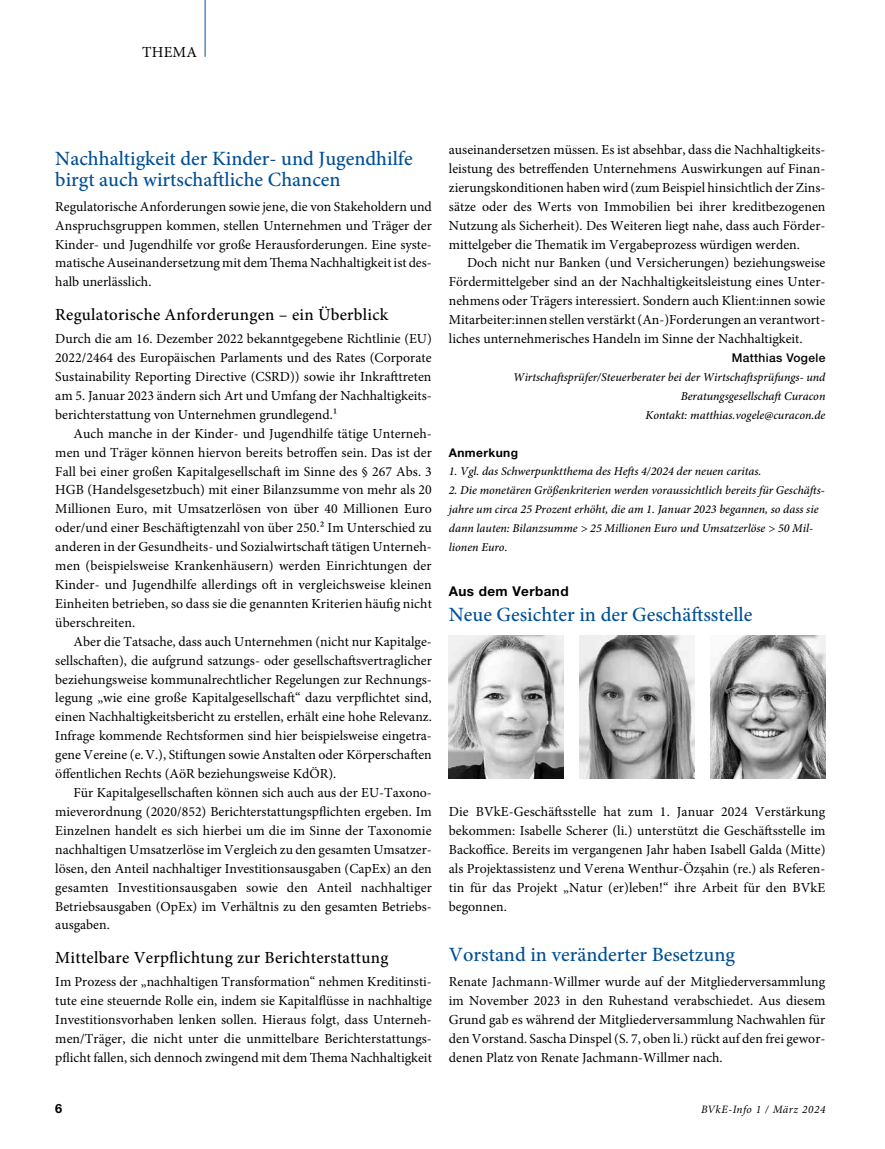
<style>
.page{position:relative;width:885px;height:1149px;background:#fff}
.page>*{position:absolute;margin:0;border:0;box-sizing:border-box;transform-origin:0 0}
.t1{font:500 20.25px/21.1px "Minion Pro";color:#004f95}
.t2{font:500 16.95px "Minion Pro";letter-spacing:.015em;color:#000}
.t3{font:15.3px "Minion Pro";letter-spacing:.01em;color:#000}
.t4{font:13.8px/18.9px "Minion Pro";color:#000;text-align:justify}
.t5{font:700 13.5px "Helvetica Neue LT Std";letter-spacing:.03em;color:#000}
.t6{font:700 12.75px "Helvetica Neue LT Std";color:#000}
.t7{font:italic 500 12px/18.9px "Minion Pro";color:#000;text-align:right}
.t8{font:500 12px "Helvetica Neue LT Std";letter-spacing:.03em;color:#000}
.t9{font:700 12px "Helvetica Neue LT Std";letter-spacing:.03em;color:#000}
.t10{font:italic 11.25px "Minion Pro";letter-spacing:.04em;color:#000}
</style>
<div class="page">
<hr style="left:205px;top:0;width:1px;height:57px;background:#004f95">
<img style="left:449px;top:635px;width:114px;height:142px">
<img style="left:710px;top:635px;width:115px;height:142px">
<img style="left:579px;top:635px;width:115px;height:142px">
<p class="t3" style="left:142px;top:42px;width:56px">THEMA</p>
<h1 class="t1" style="left:55px;top:148px;width:359px">Nachhaltigkeit der Kinder- und Jugendhilfe birgt auch wirtschaftliche Chancen</h1>
<p class="t4" style="left:55px;top:197px;width:378px">Regulatorische Anforderungen sowie jene, die von Stakeholdern und Anspruchsgruppen kommen, stellen Unternehmen und Träger der Kinder- und Jugendhilfe vor große Herausforderungen. Eine syste&shy;matische Auseinandersetzung mit dem Thema Nachhaltigkeit ist des&shy;halb unerlässlich.</p>
<p class="t2" style="left:55px;top:303px;width:334px">Regulatorische Anforderungen – ein Überblick</p>
<p class="t4" style="left:55px;top:329px;width:378px">Durch die am 16. Dezember 2022 bekanntgegebene Richtlinie (EU)<br>2022/2464 des Europäischen Parlaments und des Rates (Corporate Sustainability Reporting Directive (CSRD)) sowie ihr Inkrafttreten am 5. Januar 2023 ändern sich Art und Umfang der Nachhaltigkeits&shy;berichterstattung von Unternehmen grundlegend.1</p>
<p class="t4" style="left:55px;top:424px;width:378px;text-indent:18px">Auch manche in der Kinder- und Jugendhilfe tätige Unterneh&shy;men und Träger können hiervon bereits betroffen sein. Das ist der Fall bei einer großen Kapitalgesellschaft im Sinne des § 267 Abs. 3<br>HGB (Handelsgesetzbuch) mit einer Bilanzsumme von mehr als 20<br>Millionen Euro, mit Umsatzerlösen von über 40 Millionen Euro oder/und einer Beschäftigtenzahl von über 250.2 Im Unterschied zu anderen in der Gesundheits- und Sozialwirtschaft tätigen Unterneh&shy;men (beispielsweise Krankenhäusern) werden Einrichtungen der Kinder- und Jugendhilfe allerdings oft in vergleichsweise kleinen Einheiten betrieben, so dass sie die genannten Kriterien häufig nicht überschreiten.</p>
<p class="t4" style="left:55px;top:631px;width:378px;text-indent:18px">Aber die Tatsache, dass auch Unternehmen (nicht nur Kapitalge&shy;sellschaften), die aufgrund satzungs- oder gesellschaftsvertraglicher beziehungsweise kommunalrechtlicher Regelungen zur Rechnungs&shy;legung „wie eine große Kapitalgesellschaft“ dazu verpflichtet sind, einen Nachhaltigkeitsbericht zu erstellen, erhält eine hohe Relevanz.<br>Infrage kommende Rechtsformen sind hier beispielsweise eingetra&shy;gene Vereine (e.V.), Stiftungen sowie Anstalten oder Körperschaften öffentlichen Rechts (AöR beziehungsweise KdÖR).</p>
<p class="t4" style="left:55px;top:783px;width:378px;text-align:left;text-indent:18px">Für Kapitalgesellschaften können sich auch aus der EU-Taxono&shy;mieverordnung (2020/852) Berichterstattungspflichten ergeben. Im Einzelnen handelt es sich hierbei um die im Sinne der Taxonomie nachhaltigen Umsatzerlöse im Vergleich zu den gesamten Umsatzer&shy;lösen, den Anteil nachhaltiger Investitionsausgaben (CapEx) an den gesamten Investitionsausgaben sowie den Anteil nachhaltiger Betriebsausgaben (OpEx) im Verhältnis zu den gesamten Betriebs&shy;ausgaben.</p>
<p class="t2" style="left:55px;top:946px;width:334px">Mittelbare Verpflichtung zur Berichterstattung</p>
<p class="t4" style="left:55px;top:972px;width:378px">Im Prozess der „nachhaltigen Transformation“ nehmen Kreditinsti&shy;tute eine steuernde Rolle ein, indem sie Kapitalflüsse in nachhaltige Investitionsvorhaben lenken sollen. Hieraus folgt, dass Unterneh&shy;men/Träger, die nicht unter die unmittelbare Berichterstattungs&shy;pflicht fallen, sich dennoch zwingend mit dem Thema Nachhaltigkeit</p>
<p class="t4" style="left:449px;top:140px;width:378px">auseinandersetzen müssen. Es ist absehbar, dass die Nachhaltigkeits&shy;leistung des betreffenden Unternehmens Auswirkungen auf Finan&shy;zierungskonditionen haben wird (zum Beispiel hinsichtlich der Zins&shy;sätze oder des Werts von Immobilien bei ihrer kreditbezogenen Nutzung als Sicherheit). Des Weiteren liegt nahe, dass auch Förder&shy;mittelgeber die Thematik im Vergabeprozess würdigen werden.</p>
<p class="t4" style="left:449px;top:253px;width:378px;text-indent:18px">Doch nicht nur Banken (und Versicherungen) beziehungsweise Fördermittelgeber sind an der Nachhaltigkeitsleistung eines Unter&shy;nehmens oder Trägers interessiert. Sondern auch Klient:innen sowie Mitarbeiter:innen stellen verstärkt (An-)Forderungen an verantwort&shy;liches unternehmerisches Handeln im Sinne der Nachhaltigkeit.</p>
<p class="t8" style="left:731px;top:350px;width:95px">Matthias Vogele</p>
<p class="t7" style="left:513px;top:367px;width:313px">Wirtschaftsprüfer/Steuerberater bei der Wirtschaftsprüfungs- und<br>Beratungsgesellschaft Curacon<br>Kontakt: matthias.vogele@curacon.de</p>
<p class="t9" style="left:449px;top:444px;width:71px">Anmerkung</p>
<p class="t7" style="left:449px;top:462px;width:314px">1. Vgl. das Schwerpunktthema des Hefts 4/2024 der neuen caritas.</p>
<p class="t7" style="left:449px;top:481px;width:377px;text-align:left">2. Die monetären Größenkriterien werden voraussichtlich bereits für Geschäfts&shy;jahre um circa 25 Prozent erhöht, die am 1. Januar 2023 begannen, so dass sie dann lauten: Bilanzsumme &gt; 25 Millionen Euro und Umsatzerlöse &gt; 50 Mil&shy;lionen Euro.</p>
<p class="t5" style="left:449px;top:582px;width:121px">Aus dem Verband</p>
<h1 class="t1" style="left:449px;top:603px;width:305px">Neue Gesichter in der Geschäftsstelle</h1>
<p class="t4" style="left:449px;top:802px;width:378px">Die BVkE-Geschäftsstelle hat zum 1. Januar 2024 Verstärkung bekommen: Isabelle Scherer (li.) unterstützt die Geschäftsstelle im Backoffice. Bereits im vergangenen Jahr haben Isabell Galda (Mitte) als Projektassistenz und Verena Wenthur-Özşahin (re.) als Referen&shy;tin für das Projekt „Natur (er)leben!“ ihre Arbeit für den BVkE begonnen.</p>
<h1 class="t1" style="left:449px;top:943px;width:287px">Vorstand in veränderter Besetzung</h1>
<p class="t4" style="left:449px;top:972px;width:378px">Renate Jachmann-Willmer wurde auf der Mitgliederversammlung im November 2023 in den Ruhestand verabschiedet. Aus diesem Grund gab es während der Mitgliederversammlung Nachwahlen für den Vorstand. Sascha Dinspel (S. 7, oben li.) rückt auf den frei gewor&shy;denen Platz von Renate Jachmann-Willmer nach.</p>
<p class="t6" style="left:55px;top:1100px;width:9px">6</p>
<p class="t10" style="left:701px;top:1101px;width:126px">BVkE-Info 1 / März 2024</p>
</div>
